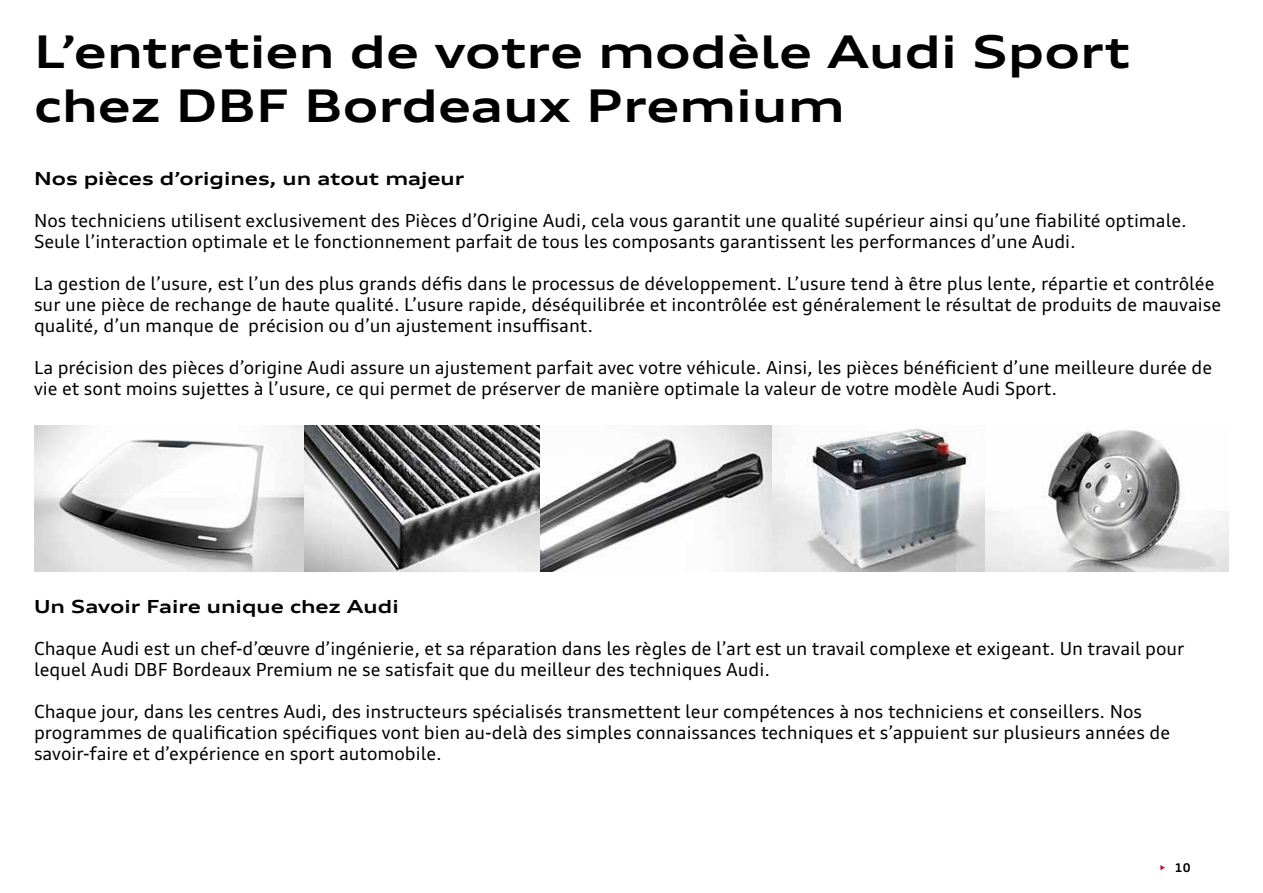
<style>
.page{position:relative;width:1263px;height:893px;background:#fff}
.page>*{position:absolute;margin:0;border:0;box-sizing:border-box;transform-origin:0 0}
.t1{font:700 expanded 45px/54px "Audi Type";color:#000}
.t2{font:18px/21px "Audi Type";color:#000}
.t3{font:700 expanded 18px "Audi Type";color:#000}
.t4{font:700 12px "Audi Type";color:#000}
.s1{font-weight:400;color:#c4122f}
</style>
<div class="page">
<img style="left:34px;top:425px;width:951px;height:146px">
<img style="left:985px;top:430px;width:244px;height:141px">
<h1 class="t1" style="left:34px;top:25px;width:1097px">L’entretien de votre modèle Audi Sport chez DBF Bordeaux Premium</h1>
<p class="t3" style="left:34px;top:168px;width:432px">Nos pièces d’origines, un atout majeur</p>
<p class="t2" style="left:34px;top:210px;width:1154px">Nos techniciens utilisent exclusivement des Pièces d’Origine Audi, cela vous garantit une qualité supérieur ainsi qu’une fiabilité optimale.<br>Seule l’interaction optimale et le fonctionnement parfait de tous les composants garantissent les performances d’une Audi.</p>
<p class="t2" style="left:34px;top:273px;width:1189px">La gestion de l’usure, est l’un des plus grands défis dans le processus de développement. L’usure tend à être plus lente, répartie et contrôlée sur une pièce de rechange de haute qualité. L’usure rapide, déséquilibrée et incontrôlée est généralement le résultat de produits de mauvaise qualité, d’un manque de précision ou d’un ajustement insuffisant.</p>
<p class="t2" style="left:34px;top:357px;width:1180px">La précision des pièces d’origine Audi assure un ajustement parfait avec votre véhicule. Ainsi, les pièces bénéficient d’une meilleure durée de vie et sont moins sujettes à l’usure, ce qui permet de préserver de manière optimale la valeur de votre modèle Audi Sport.</p>
<p class="t3" style="left:34px;top:595px;width:366px">Un Savoir Faire unique chez Audi</p>
<p class="t2" style="left:34px;top:637px;width:1152px">Chaque Audi est un chef-d’œuvre d’ingénierie, et sa réparation dans les règles de l’art est un travail complexe et exigeant. Un travail pour lequel Audi DBF Bordeaux Premium ne se satisfait que du meilleur des techniques Audi.</p>
<p class="t2" style="left:34px;top:700px;width:1138px">Chaque jour, dans les centres Audi, des instructeurs spécialisés transmettent leur compétences à nos techniciens et conseillers. Nos programmes de qualification spécifiques vont bien au-delà des simples connaissances techniques et s’appuient sur plusieurs années de savoir-faire et d’expérience en sport automobile.</p>
<p class="t4" style="left:1159px;top:860px;width:33px"><span class="s1">•</span> 10</p>
</div>
